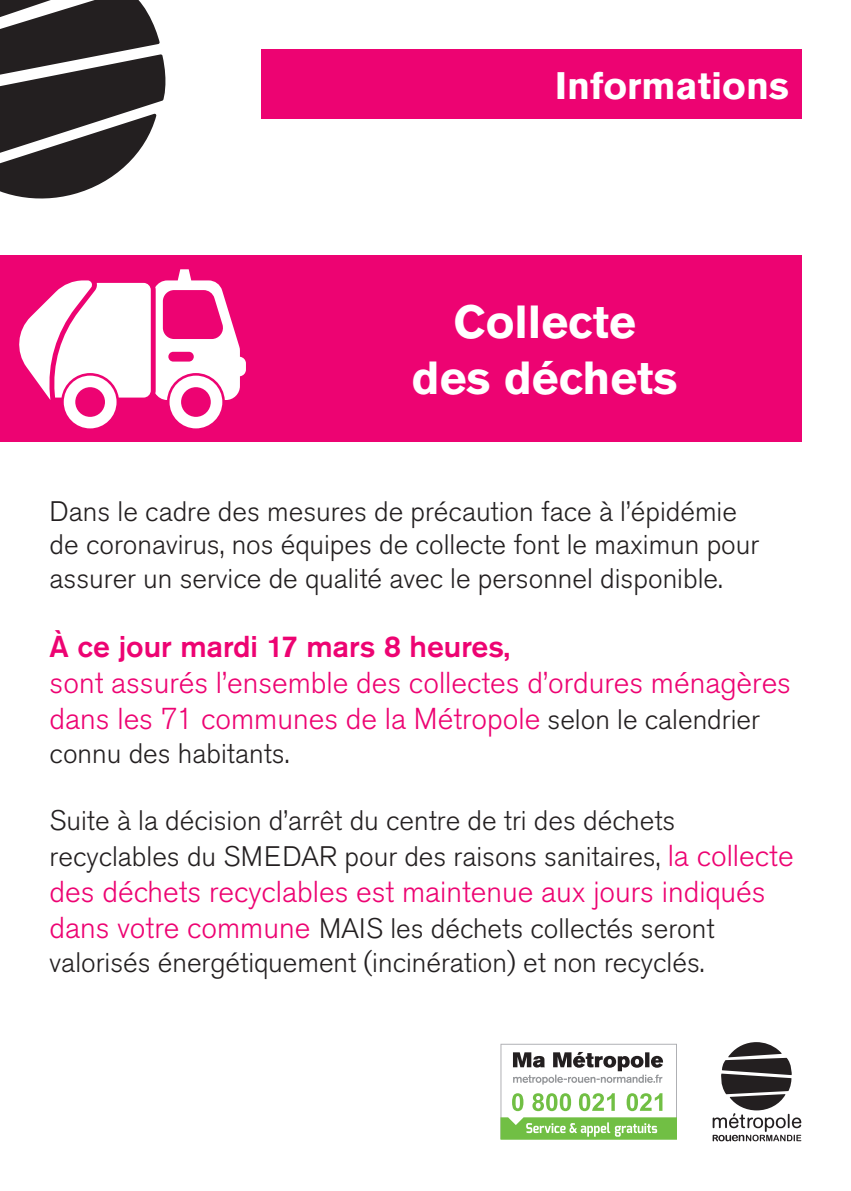
<style>
.page{position:relative;width:851px;height:1191px;background:#fff}
.page>*{position:absolute;margin:0;border:0;box-sizing:border-box;transform-origin:0 0}
.t1{font:700 46px "Akzidenz Grotesk Std";color:#fff}
.t2{font:700 38px "Akzidenz Grotesk Std";color:#fff}
.t3{font:300 30px/36px "Akzidenz Grotesk Std";color:#ed0372}
.t4{font:500 30px "Akzidenz Grotesk Std";color:#ed0372}
.t5{font:300 28px/33.6px "Akzidenz Grotesk Std";color:#231f20}
.s1{font-size:28px;color:#231f20}
.s2{font-size:30px;color:#ed0372}
</style>
<div class="page">
<div style="left:0;top:255px;width:801px;height:187px;background:#ed0372"></div>
<svg style="left:0;top:0;width:166px;height:199px"></svg>
<svg style="left:712px;top:1042px;width:89px;height:99px"></svg>
<div style="left:261px;top:50px;width:540px;height:69px;background:#ed0372"></div>
<svg style="left:19px;top:269px;width:227px;height:159px"></svg>
<svg style="left:500px;top:1043px;width:177px;height:96px"></svg>
<p class="t2" style="left:555px;top:63px;width:235px">Informations</p>
<p class="t1" style="left:453px;top:296px;width:184px">Collecte</p>
<p class="t1" style="left:412px;top:351px;width:267px">des déchets</p>
<p class="t5" style="left:50px;top:494px;width:711px">Dans le cadre des mesures de précaution face à l’épidémie de coronavirus, nos équipes de collecte font le maximun pour assurer un service de qualité avec le personnel disponible.</p>
<p class="t4" style="left:50px;top:628px;width:462px">À ce jour mardi 17 mars 8 heures,</p>
<p class="t3" style="left:50px;top:665px;width:742px">sont assurés l’ensemble des collectes d’ordures ménagères dans les 71 communes de la Métropole <span class="s1">selon le calendrier</span></p>
<p class="t5" style="left:50px;top:737px;width:241px">connu des habitants.</p>
<p class="t5" style="left:50px;top:803px;width:745px;line-height:36px">Suite à la décision d’arrêt du centre de tri des déchets recyclables du SMEDAR pour des raisons sanitaires, <span class="s2">la collecte</span></p>
<p class="t3" style="left:50px;top:874px;width:717px">des déchets recyclables est maintenue aux jours indiqués</p>
<p class="t5" style="left:50px;top:912px;width:666px"><span class="s2">dans votre commune</span> MAIS les déchets collectés seront valorisés énergétiquement (incinération) et non recyclés.</p>
</div>
